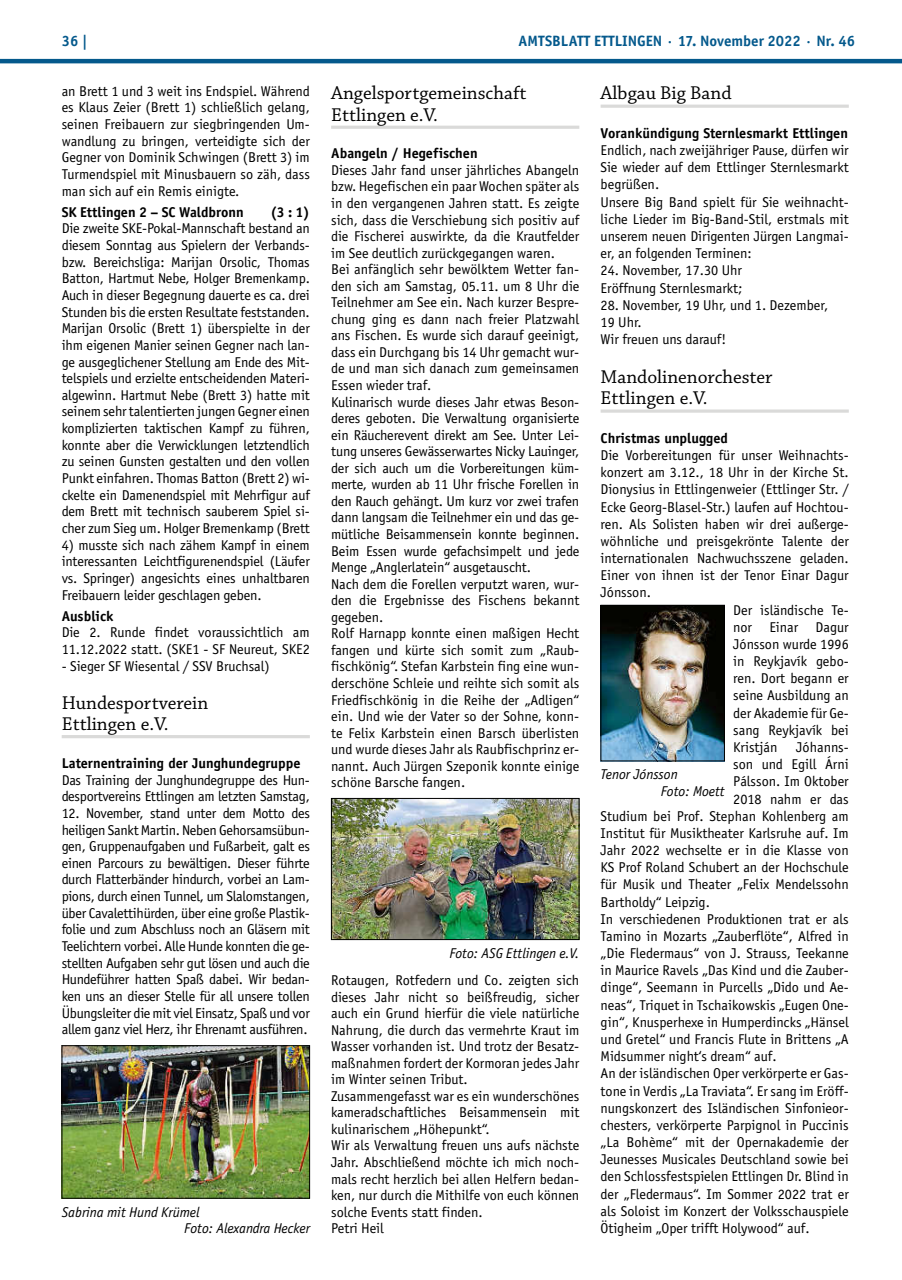
<style>
.page{position:relative;width:902px;height:1280px;background:#fff}
.page>*{position:absolute;margin:0;border:0;box-sizing:border-box;transform-origin:0 0}
.t1{font:19.5px/21.1px "Chaparral Pro";color:#000}
.t2{font:700 15px "Officina Sans";color:#04598c}
.t3{font:14.25px/16.5px "Officina Sans";color:#000;text-align:justify}
.t4{font:700 14.25px "Officina Sans";color:#000}
.t5{font:italic 14.25px/16.6px "Officina Sans";color:#000}
.t6{font:14.25px/16.6px "Officina Sans";letter-spacing:-.02em;color:#000}
</style>
<div class="page">
<hr style="left:0;top:59px;width:901px;height:4px;background:#04598c">
<hr style="left:62px;top:735px;width:248px;height:3px;background:#dadad9">
<img style="left:64px;top:1047px;width:244px;height:149px">
<div style="left:62px;top:1045px;width:248px;height:153px;border:1px solid #000"></div>
<hr style="left:331px;top:126px;width:248px;height:3px;background:#dadad9">
<img style="left:333px;top:800px;width:244px;height:138px">
<div style="left:331px;top:798px;width:248px;height:142px;border:1px solid #000"></div>
<hr style="left:600px;top:105px;width:248px;height:3px;background:#dadad9">
<hr style="left:600px;top:409px;width:248px;height:4px;background:#e5e5e4">
<img style="left:602px;top:607px;width:120px;height:152px">
<div style="left:600px;top:605px;width:124px;height:156px;border:1px solid #000"></div>
<p class="t2" style="left:62px;top:32px;width:28px">36 |</p>
<p class="t2" style="left:518px;top:32px;width:338px">AMTSBLATT ETTLINGEN · 17. November 2022 · Nr. 46</p>
<p class="t3" style="left:62px;top:83px;width:250px">an Brett 1 und 3 weit ins Endspiel. Während es Klaus Zeier (Brett 1) schließlich gelang, seinen Freibauern zur siegbringenden Um&shy;wandlung zu bringen, verteidigte sich der Gegner von Dominik Schwingen (Brett 3) im Turmendspiel mit Minusbauern so zäh, dass man sich auf ein Remis einigte.</p>
<p class="t4" style="left:62px;top:203px;width:184px">SK Ettlingen 2 – SC Waldbronn</p>
<p class="t4" style="left:270px;top:203px;width:41px">(3 : 1)</p>
<p class="t3" style="left:62px;top:220px;width:250px">Die zweite SKE-Pokal-Mannschaft bestand an diesem Sonntag aus Spielern der Verbands&shy;bzw. Bereichsliga: Marijan Orsolic, Thomas Batton, Hartmut Nebe, Holger Bremenkamp.<br>Auch in dieser Begegnung dauerte es ca. drei Stunden bis die ersten Resultate feststanden.<br>Marijan Orsolic (Brett 1) überspielte in der ihm eigenen Manier seinen Gegner nach lan&shy;ge ausgeglichener Stellung am Ende des Mit&shy;telspiels und erzielte entscheidenden Materi&shy;algewinn. Hartmut Nebe (Brett 3) hatte mit seinem sehr talentierten jungen Gegner einen komplizierten taktischen Kampf zu führen, konnte aber die Verwicklungen letztendlich zu seinen Gunsten gestalten und den vollen Punkt einfahren. Thomas Batton (Brett 2) wi&shy;ckelte ein Damenendspiel mit Mehrfigur auf dem Brett mit technisch sauberem Spiel si&shy;cher zum Sieg um. Holger Bremenkamp (Brett</p>
<p class="t3" style="left:62px;top:537px;width:250px">4) musste sich nach zähem Kampf in einem interessanten Leichtfigurenendspiel (Läufer vs. Springer) angesichts eines unhaltbaren Freibauern leider geschlagen geben.</p>
<p class="t4" style="left:62px;top:607px;width:53px">Ausblick</p>
<p class="t3" style="left:62px;top:624px;width:250px">Die 2. Runde findet voraussichtlich am<br>11.12.2022 statt. (SKE1 - SF Neureut, SKE2</p>
<p class="t3" style="left:62px;top:657px;width:209px">- Sieger SF Wiesental / SSV Bruchsal)</p>
<h1 class="t1" style="left:62px;top:693px;width:148px">Hundesportverein<br>Ettlingen e.V.</h1>
<p class="t4" style="left:62px;top:754px;width:240px">Laternentraining der Junghundegruppe</p>
<p class="t6" style="left:62px;top:771px;width:250px">Das Training der Junghundegruppe des Hun&shy;desportvereins Ettlingen am letzten Samstag,</p>
<p class="t3" style="left:62px;top:805px;width:250px">12. November, stand unter dem Motto des heiligen Sankt Martin. Neben Gehorsamsübun&shy;gen, Gruppenaufgaben und Fußarbeit, galt es einen Parcours zu bewältigen. Dieser führte durch Flatterbänder hindurch, vorbei an Lam&shy;pions, durch einen Tunnel, um Slalomstangen, über Cavalettihürden, über eine große Plastik&shy;folie und zum Abschluss noch an Gläsern mit Teelichtern vorbei. Alle Hunde konnten die ge&shy;stellten Aufgaben sehr gut lösen und auch die Hundeführer hatten Spaß dabei. Wir bedan&shy;ken uns an dieser Stelle für all unsere tollen Übungsleiter die mit viel Einsatz, Spaß und vor allem ganz viel Herz, ihr Ehrenamt ausführen.</p>
<h1 class="t1" style="left:331px;top:84px;width:197px">Angelsportgemeinschaft<br>Ettlingen e.V.</h1>
<p class="t4" style="left:331px;top:145px;width:148px">Abangeln / Hegefischen</p>
<p class="t3" style="left:331px;top:162px;width:250px;text-align:left">Dieses Jahr fand unser jährliches Abangeln bzw. Hegefischen ein paar Wochen später als in den vergangenen Jahren statt. Es zeigte sich, dass die Verschiebung sich positiv auf die Fischerei auswirkte, da die Krautfelder im See deutlich zurückgegangen waren.<br>Bei anfänglich sehr bewölktem Wetter fan&shy;den sich am Samstag, 05.11. um 8 Uhr die Teilnehmer am See ein. Nach kurzer Bespre&shy;chung ging es dann nach freier Platzwahl ans Fischen. Es wurde sich darauf geeinigt, dass ein Durchgang bis 14 Uhr gemacht wur&shy;de und man sich danach zum gemeinsamen Essen wieder traf.<br>Kulinarisch wurde dieses Jahr etwas Beson&shy;deres geboten. Die Verwaltung organisierte ein Räucherevent direkt am See. Unter Lei&shy;tung unseres Gewässerwartes Nicky Lauinger, der sich auch um die Vorbereitungen küm&shy;merte, wurden ab 11 Uhr frische Forellen in den Rauch gehängt. Um kurz vor zwei trafen dann langsam die Teilnehmer ein und das ge&shy;mütliche Beisammensein konnte beginnen.<br>Beim Essen wurde gefachsimpelt und jede Menge „Anglerlatein“ ausgetauscht.<br>Nach dem die Forellen verputzt waren, wur&shy;den die Ergebnisse des Fischens bekannt gegeben.<br>Rolf Harnapp konnte einen maßigen Hecht fangen und kürte sich somit zum „Raub&shy;fischkönig“. Stefan Karbstein fing eine wun&shy;derschöne Schleie und reihte sich somit als Friedfischkönig in die Reihe der „Adligen“ ein. Und wie der Vater so der Sohne, konn&shy;te Felix Karbstein einen Barsch überlisten und wurde dieses Jahr als Raubfischprinz er&shy;nannt. Auch Jürgen Szeponik konnte einige schöne Barsche fangen.</p>
<h1 class="t1" style="left:600px;top:83px;width:132px">Albgau Big Band</h1>
<p class="t4" style="left:600px;top:124px;width:249px">Vorankündigung Sternlesmarkt Ettlingen</p>
<p class="t3" style="left:600px;top:142px;width:250px;line-height:17.1px;text-align:left">Endlich, nach zweijähriger Pause, dürfen wir Sie wieder auf dem Ettlinger Sternlesmarkt begrüßen.<br>Unsere Big Band spielt für Sie weihnacht&shy;liche Lieder im Big-Band-Stil, erstmals mit unserem neuen Dirigenten Jürgen Langmai&shy;er, an folgenden Terminen:</p>
<p class="t3" style="left:600px;top:262px;width:143px;line-height:17.1px">24. November, 17.30 Uhr<br>Eröffnung Sternlesmarkt;</p>
<p class="t3" style="left:600px;top:296px;width:229px;line-height:17.1px;text-align:left">28. November, 19 Uhr, und 1. Dezember,<br>19 Uhr.<br>Wir freuen uns darauf!</p>
<h1 class="t1" style="left:600px;top:366px;width:173px;line-height:21.6px">Mandolinenorchester<br>Ettlingen e.V.</h1>
<p class="t4" style="left:600px;top:429px;width:129px">Christmas unplugged</p>
<p class="t3" style="left:600px;top:447px;width:250px;line-height:17.1px">Die Vorbereitungen für unser Weihnachts&shy;konzert am 3.12., 18 Uhr in der Kirche St.<br>Dionysius in Ettlingenweier (Ettlinger Str. / Ecke Georg-Blasel-Str.) laufen auf Hochtou&shy;ren. Als Solisten haben wir drei außerge&shy;wöhnliche und preisgekrönte Talente der internationalen Nachwuchsszene geladen.<br>Einer von ihnen ist der Tenor Einar Dagur Jónsson.</p>
<p class="t3" style="left:733px;top:601px;width:117px;line-height:17.1px">Der isländische Te&shy;nor Einar Dagur Jónsson wurde 1996 in Reykjavík gebo&shy;ren. Dort begann er seine Ausbildung an der Akademie für Ge&shy;sang Reykjavík bei Kristján</p>
<p class="t3" style="left:796px;top:739px;width:54px">Jóhanns-</p>
<p class="t3" style="left:733px;top:756px;width:117px">son und Egill Árni</p>
<p class="t3" style="left:733px;top:773px;width:117px">Pálsson. Im Oktober</p>
<p class="t3" style="left:733px;top:790px;width:117px">2018 nahm er das</p>
<p class="t3" style="left:600px;top:808px;width:250px">Studium bei Prof. Stephan Kohlenberg am</p>
<p class="t3" style="left:600px;top:825px;width:250px">Institut für Musiktheater Karlsruhe auf. Im</p>
<p class="t3" style="left:600px;top:842px;width:250px">Jahr 2022 wechselte er in die Klasse von</p>
<p class="t3" style="left:600px;top:859px;width:250px">KS Prof Roland Schubert an der Hochschule</p>
<p class="t3" style="left:600px;top:876px;width:250px">für Musik und Theater „Felix Mendelssohn</p>
<p class="t3" style="left:600px;top:893px;width:111px">Bartholdy“ Leipzig.</p>
<p class="t3" style="left:600px;top:911px;width:250px">In verschiedenen Produktionen trat er als</p>
<p class="t3" style="left:600px;top:928px;width:250px">Tamino in Mozarts „Zauberflöte“, Alfred in</p>
<p class="t3" style="left:600px;top:945px;width:250px">„Die Fledermaus“ von J. Strauss, Teekanne</p>
<p class="t3" style="left:600px;top:962px;width:250px">in Maurice Ravels „Das Kind und die Zauber-</p>
<p class="t3" style="left:600px;top:979px;width:250px">dinge“, Seemann in Purcells „Dido und Ae-</p>
<p class="t3" style="left:600px;top:996px;width:250px">neas“, Triquet in Tschaikowskis „Eugen One-</p>
<p class="t3" style="left:600px;top:1014px;width:250px">gin“, Knusperhexe in Humperdincks „Hänsel</p>
<p class="t3" style="left:600px;top:1031px;width:250px">und Gretel“ und Francis Flute in Brittens „A</p>
<p class="t3" style="left:600px;top:1048px;width:177px">Midsummer night‘s dream“ auf.</p>
<p class="t3" style="left:600px;top:1065px;width:250px">An der isländischen Oper verkörperte er Gas-</p>
<p class="t3" style="left:600px;top:1082px;width:250px">tone in Verdis „La Traviata“. Er sang im Eröff-</p>
<p class="t3" style="left:600px;top:1100px;width:250px">nungskonzert des Isländischen Sinfonieor-</p>
<p class="t3" style="left:600px;top:1117px;width:250px">chesters, verkörperte Parpignol in Puccinis</p>
<p class="t3" style="left:600px;top:1134px;width:250px">„La Bohème“ mit der Opernakademie der</p>
<p class="t3" style="left:600px;top:1151px;width:250px">Jeunesses Musicales Deutschland sowie bei</p>
<p class="t3" style="left:600px;top:1168px;width:250px">den Schlossfestspielen Ettlingen Dr. Blind in</p>
<p class="t3" style="left:600px;top:1185px;width:250px">der „Fledermaus“. Im Sommer 2022 trat er</p>
<p class="t3" style="left:600px;top:1203px;width:250px">als Soloist im Konzert der Volksschauspiele</p>
<p class="t3" style="left:600px;top:1220px;width:210px">Ötigheim „Oper trifft Holywood“ auf.</p>
<p class="t5" style="left:660px;top:766px;width:65px;text-indent:-60px">Tenor Jónsson<br>Foto: Moett</p>
<p class="t5" style="left:449px;top:945px;width:131px">Foto: ASG Ettlingen e.V.</p>
<p class="t3" style="left:331px;top:972px;width:250px;text-align:left">Rotaugen, Rotfedern und Co. zeigten sich dieses Jahr nicht so beißfreudig, sicher auch ein Grund hierfür die viele natürliche Nahrung, die durch das vermehrte Kraut im Wasser vorhanden ist. Und trotz der Besatz&shy;maßnahmen fordert der Kormoran jedes Jahr im Winter seinen Tribut.<br>Zusammengefasst war es ein wunderschönes kameradschaftliches Beisammensein mit kulinarischem „Höhepunkt“.<br>Wir als Verwaltung freuen uns aufs nächste Jahr. Abschließend möchte ich mich noch&shy;mals recht herzlich bei allen Helfern bedan&shy;ken, nur durch die Mithilfe von euch können solche Events statt finden.<br>Petri Heil</p>
<p class="t5" style="left:184px;top:1203px;width:127px;text-indent:-123px">Sabrina mit Hund Krümel<br>Foto: Alexandra Hecker</p>
</div>
